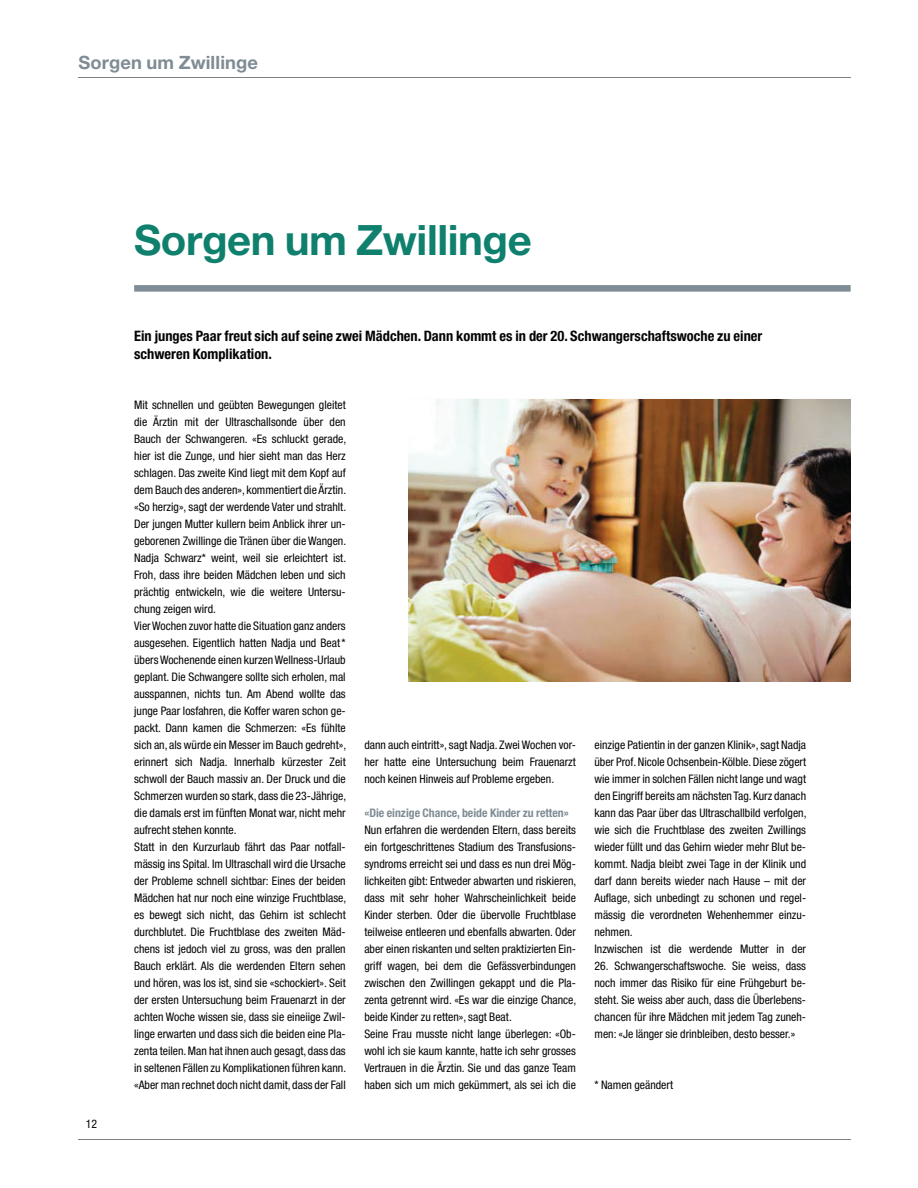
<style>
.page{position:relative;width:918px;height:1188px;background:#fff}
.page>*{position:absolute;margin:0;border:0;box-sizing:border-box;transform-origin:0 0}
.t1{font:700 41.85px "Helvetica Neue LT Std";letter-spacing:-.01em;color:#0f806d}
.t2{font:700 18.3px "Helvetica Neue LT Std";letter-spacing:.005em;color:#7f8c94}
.t3{font:700 condensed 14.4px/18.3px "Helvetica Neue LT Pro";color:#040503}
.t4{font:condensed 11.85px/17px "Helvetica Neue LT Pro";color:#040503}
.t5{font:700 condensed 11.85px "Helvetica Neue LT Pro";color:#7f8c94}
</style>
<div class="page">
<hr style="left:78px;top:1140px;width:773px;height:1px;background:#80807f">
<hr style="left:78px;top:78px;width:773px;height:1px;background:#80807f">
<img style="left:409px;top:399px;width:442px;height:282px">
<div style="left:134px;top:285px;width:717px;height:7px;background:#7f8e96"></div>
<h2 class="t2" style="left:78px;top:56px;width:181px">Sorgen um Zwillinge</h2>
<h1 class="t1" style="left:134px;top:225px;width:399px">Sorgen um Zwillinge</h1>
<p class="t3" style="left:134px;top:328px;width:630px">Ein junges Paar freut sich auf seine zwei Mädchen. Dann kommt es in der 20. Schwangerschaftswoche zu einer schweren Komplikation.</p>
<p class="t4" style="left:86px;top:1117px;width:13px">12</p>
<p class="t4" style="left:134px;top:397px;width:214px">Mit schnellen und geübten Bewegungen gleitet die Ärztin mit der Ultraschallsonde über den Bauch der Schwangeren. «Es schluckt gerade, hier ist die Zunge, und hier sieht man das Herz schlagen. Das zweite Kind liegt mit dem Kopf auf dem Bauch des anderen», kommentiert die Ärztin. «So herzig», sagt der werdende Vater und strahlt.<br>Der jungen Mutter kullern beim Anblick ihrer un&shy;geborenen Zwillinge die Tränen über die Wangen.<br>Nadja Schwarz* weint, weil sie erleichtert ist.<br>Froh, dass ihre beiden Mädchen leben und sich prächtig entwickeln, wie die weitere Untersu&shy;chung zeigen wird.<br>Vier Wochen zuvor hatte die Situation ganz anders ausgesehen. Eigentlich hatten Nadja und Beat * übers Wochenende einen kurzen Wellness-Urlaub geplant. Die Schwangere sollte sich erholen, mal ausspannen, nichts tun. Am Abend wollte das junge Paar losfahren, die Koffer waren schon ge&shy;packt. Dann kamen die Schmerzen: «Es fühlte sich an, als würde ein Messer im Bauch gedreht», erinnert sich Nadja. Innerhalb kürzester Zeit schwoll der Bauch massiv an. Der Druck und die Schmerzen wurden so stark, dass die 23-Jährige, die damals erst im fünften Monat war, nicht mehr aufrecht stehen konnte.<br>Statt in den Kurzurlaub fährt das Paar notfall&shy;mässig ins Spital. Im Ultraschall wird die Ursache der Probleme schnell sichtbar: Eines der beiden Mädchen hat nur noch eine winzige Fruchtblase, es bewegt sich nicht, das Gehirn ist schlecht durchblutet. Die Fruchtblase des zweiten Mäd&shy;chens ist jedoch viel zu gross, was den prallen Bauch erklärt. Als die werdenden Eltern sehen und hören, was los ist, sind sie «schockiert». Seit der ersten Untersuchung beim Frauenarzt in der achten Woche wissen sie, dass sie eineiige Zwil&shy;linge erwarten und dass sich die beiden eine Pla&shy;zenta teilen. Man hat ihnen auch gesagt, dass das in seltenen Fällen zu Komplikationen führen kann. «Aber man rechnet doch nicht damit, dass der Fall</p>
<p class="t4" style="left:364px;top:737px;width:213px;text-align:justify">dann auch eintritt», sagt Nadja. Zwei Wochen vor&shy;her hatte eine Untersuchung beim Frauenarzt noch keinen Hinweis auf Probleme ergeben.</p>
<p class="t5" style="left:364px;top:809px;width:206px">«Die einzige Chance, beide Kinder zu retten»</p>
<p class="t4" style="left:364px;top:822px;width:214px">Nun erfahren die werdenden Eltern, dass bereits ein fortgeschrittenes Stadium des Transfusions&shy;syndroms erreicht sei und dass es nun drei Mög&shy;lichkeiten gibt: Entweder abwarten und riskieren, dass mit sehr hoher Wahrscheinlichkeit beide Kinder sterben. Oder die übervolle Fruchtblase teilweise entleeren und ebenfalls abwarten. Oder aber einen riskanten und selten praktizierten Ein&shy;griff wagen, bei dem die Gefässverbindungen zwischen den Zwillingen gekappt und die Pla&shy;zenta getrennt wird. «Es war die einzige Chance, beide Kinder zu retten», sagt Beat.<br>Seine Frau musste nicht lange überlegen: «Ob&shy;wohl ich sie kaum kannte, hatte ich sehr grosses Vertrauen in die Ärztin. Sie und das ganze Team haben sich um mich gekümmert, als sei ich die</p>
<p class="t4" style="left:595px;top:737px;width:214px">einzige Patientin in der ganzen Klinik», sagt Nadja über Prof. Nicole Ochsenbein-Kölble. Diese zögert wie immer in solchen Fällen nicht lange und wagt den Eingriff bereits am nächsten Tag. Kurz danach kann das Paar über das Ultraschallbild verfolgen, wie sich die Fruchtblase des zweiten Zwillings wieder füllt und das Gehirn wieder mehr Blut be&shy;kommt. Nadja bleibt zwei Tage in der Klinik und darf dann bereits wieder nach Hause – mit der Auflage, sich unbedingt zu schonen und regel&shy;mässig die verordneten Wehenhemmer einzu&shy;nehmen.<br>Inzwischen ist die werdende Mutter in der</p>
<p class="t4" style="left:595px;top:958px;width:213px;text-align:justify">26. Schwangerschaftswoche. Sie weiss, dass noch immer das Risiko für eine Frühgeburt be&shy;steht. Sie weiss aber auch, dass die Überlebens&shy;chancen für ihre Mädchen mit jedem Tag zuneh&shy;men: «Je länger sie drinbleiben, desto besser.»</p>
<p class="t4" style="left:595px;top:1078px;width:80px">* Namen geändert</p>
</div>
